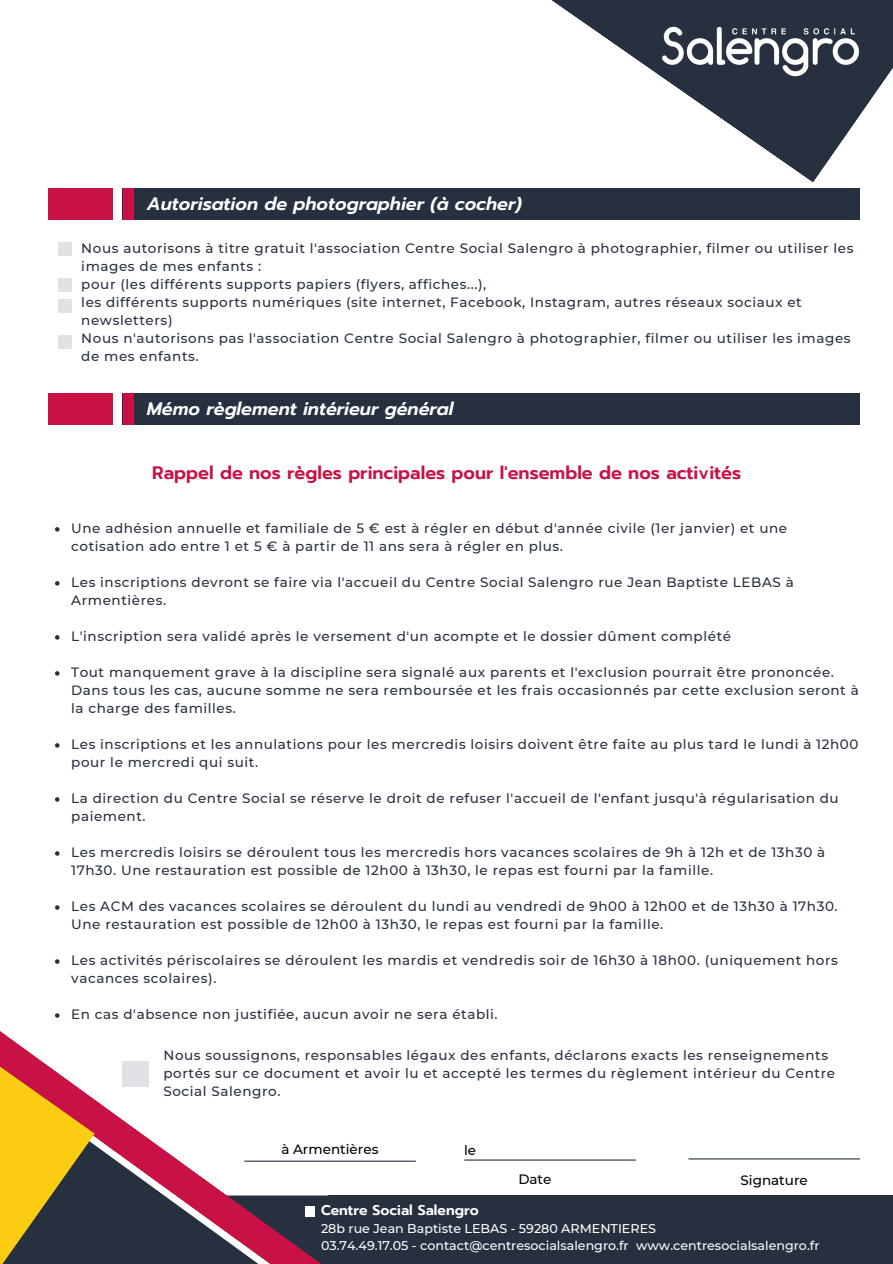
<style>
.page{position:relative;width:893px;height:1264px;background:#fff}
.page>*{position:absolute;margin:0;border:0;box-sizing:border-box;transform-origin:0 0}
.t1{font:italic 600 18px "Prompt";color:#fff}
.t2{font:600 18px "Prompt";color:#c81245}
.t3{font:600 14.1px "Prompt";color:#fff}
.t4{font:500 13.5px/18px "Montserrat";letter-spacing:.045em;color:#27303f}
.t5{font:500 13.5px "Montserrat";color:#000}
.t6{font:500 12.6px "Montserrat";color:#fff}
</style>
<div class="page">
<div style="left:328px;top:1195px;width:564px;height:68px;background:#27303f"></div>
<svg style="left:282px;top:1161px;width:73px;height:102px;fill:#27303f"></svg>
<svg style="left:95px;top:1061px;width:187px;height:202px"></svg>
<svg style="left:551px;top:0;width:341px;height:182px"></svg>
<img style="left:655px;top:9px;width:214px;height:81px">
<svg style="left:55px;top:527px;width:4px;height:4px"></svg>
<svg style="left:55px;top:581px;width:4px;height:4px"></svg>
<svg style="left:55px;top:635px;width:4px;height:4px"></svg>
<svg style="left:55px;top:671px;width:4px;height:4px"></svg>
<svg style="left:55px;top:743px;width:4px;height:4px"></svg>
<svg style="left:55px;top:797px;width:4px;height:4px"></svg>
<svg style="left:55px;top:851px;width:4px;height:4px"></svg>
<svg style="left:55px;top:905px;width:4px;height:4px"></svg>
<svg style="left:55px;top:959px;width:4px;height:4px"></svg>
<svg style="left:0;top:1013px;width:95px;height:250px"></svg>
<div style="left:123px;top:393px;width:737px;height:32px;background:#27303f"></div>
<div style="left:48px;top:393px;width:64px;height:32px;background:#c81245"></div>
<div style="left:123px;top:393px;width:10px;height:32px;background:#c81245"></div>
<div style="left:123px;top:188px;width:737px;height:32px;background:#27303f"></div>
<div style="left:48px;top:188px;width:64px;height:32px;background:#c81245"></div>
<div style="left:123px;top:188px;width:10px;height:32px;background:#c81245"></div>
<div style="left:58px;top:242px;width:14px;height:14px;background:#e1e2e6"></div>
<div style="left:58px;top:278px;width:14px;height:14px;background:#e1e2e6"></div>
<div style="left:58px;top:299px;width:14px;height:14px;background:#e1e2e6"></div>
<div style="left:58px;top:335px;width:14px;height:13px;background:#e1e2e6"></div>
<hr style="left:688px;top:1158px;width:171px;height:1px;background:#27303f">
<hr style="left:464px;top:1159px;width:171px;height:1px;background:#27303f">
<hr style="left:245px;top:1160px;width:170px;height:1px;background:#27303f">
<div style="left:122px;top:1061px;width:26px;height:26px;background:#e1e2e6"></div>
<div style="left:305px;top:1206px;width:10px;height:10px;background:#fff"></div>
<h3 class="t1" style="left:147px;top:190px;width:376px">Autorisation de photographier (à cocher)</h3>
<h3 class="t4" style="left:81px;top:239px;width:773px">Nous autorisons à titre gratuit l'association Centre Social Salengro à photographier, filmer ou utiliser les images de mes enfants :</h3>
<h3 class="t4" style="left:81px;top:275px;width:406px">pour (les différents supports papiers (flyers, affiches...),</h3>
<h3 class="t4" style="left:81px;top:293px;width:722px">les différents supports numériques (site internet, Facebook, Instagram, autres réseaux sociaux et newsletters)</h3>
<h3 class="t4" style="left:81px;top:329px;width:770px">Nous n'autorisons pas l'association Centre Social Salengro à photographier, filmer ou utiliser les images de mes enfants.</h3>
<h3 class="t1" style="left:147px;top:395px;width:308px">Mémo règlement intérieur général</h3>
<h3 class="t2" style="left:152px;top:459px;width:590px">Rappel de nos règles principales pour l'ensemble de nos activités</h3>
<h1 class="t4" style="left:71px;top:519px;width:717px">Une adhésion annuelle et familiale de 5 € est à régler en début d'année civile (1er janvier) et une cotisation ado entre 1 et 5 € à partir de 11 ans sera à régler en plus.</h1>
<h3 class="t4" style="left:71px;top:573px;width:724px">Les inscriptions devront se faire via l'accueil du Centre Social Salengro rue Jean Baptiste LEBAS à<br>Armentières.</h3>
<h3 class="t4" style="left:71px;top:627px;width:661px">L'inscription sera validé après le versement d'un acompte et le dossier dûment complété</h3>
<h3 class="t4" style="left:71px;top:663px;width:789px">Tout manquement grave à la discipline sera signalé aux parents et l'exclusion pourrait être prononcée.<br>Dans tous les cas, aucune somme ne sera remboursée et les frais occasionnés par cette exclusion seront à la charge des familles.</h3>
<h3 class="t4" style="left:71px;top:735px;width:788px">Les inscriptions et les annulations pour les mercredis loisirs doivent être faite au plus tard le lundi à 12h00 pour le mercredi qui suit.</h3>
<h1 class="t4" style="left:71px;top:789px;width:769px">La direction du Centre Social se réserve le droit de refuser l'accueil de l'enfant jusqu'à régularisation du paiement.</h1>
<h1 class="t4" style="left:71px;top:843px;width:755px">Les mercredis loisirs se déroulent tous les mercredis hors vacances scolaires de 9h à 12h et de 13h30 à<br>17h30. Une restauration est possible de 12h00 à 13h30, le repas est fourni par la famille.</h1>
<h3 class="t4" style="left:71px;top:897px;width:768px">Les ACM des vacances scolaires se déroulent du lundi au vendredi de 9h00 à 12h00 et de 13h30 à 17h30.<br>Une restauration est possible de 12h00 à 13h30, le repas est fourni par la famille.</h3>
<h3 class="t4" style="left:71px;top:951px;width:768px">Les activités périscolaires se déroulent les mardis et vendredis soir de 16h30 à 18h00. (uniquement hors vacances scolaires).</h3>
<h3 class="t4" style="left:71px;top:1005px;width:428px">En cas d'absence non justifiée, aucun avoir ne sera établi.</h3>
<h2 class="t4" style="left:163px;top:1045px;width:673px">Nous soussignons, responsables légaux des enfants, déclarons exacts les renseignements portés sur ce document et avoir lu et accepté les termes du règlement intérieur du Centre<br>Social Salengro.</h2>
<h2 class="t5" style="left:281px;top:1140px;width:99px">à Armentières</h2>
<h2 class="t5" style="left:464px;top:1141px;width:14px">le</h2>
<h2 class="t5" style="left:518px;top:1170px;width:35px">Date</h2>
<h2 class="t5" style="left:740px;top:1172px;width:69px">Signature</h2>
<h2 class="t3" style="left:321px;top:1199px;width:159px">Centre Social Salengro</h2>
<p class="t6" style="left:321px;top:1220px;width:336px">28b rue Jean Baptiste LEBAS - 59280 ARMENTIERES</p>
<p class="t6" style="left:321px;top:1237px;width:309px">03.74.49.17.05 - contact@centresocialsalengro.fr</p>
<p class="t6" style="left:636px;top:1237px;width:185px">www.centresocialsalengro.fr</p>
</div>
